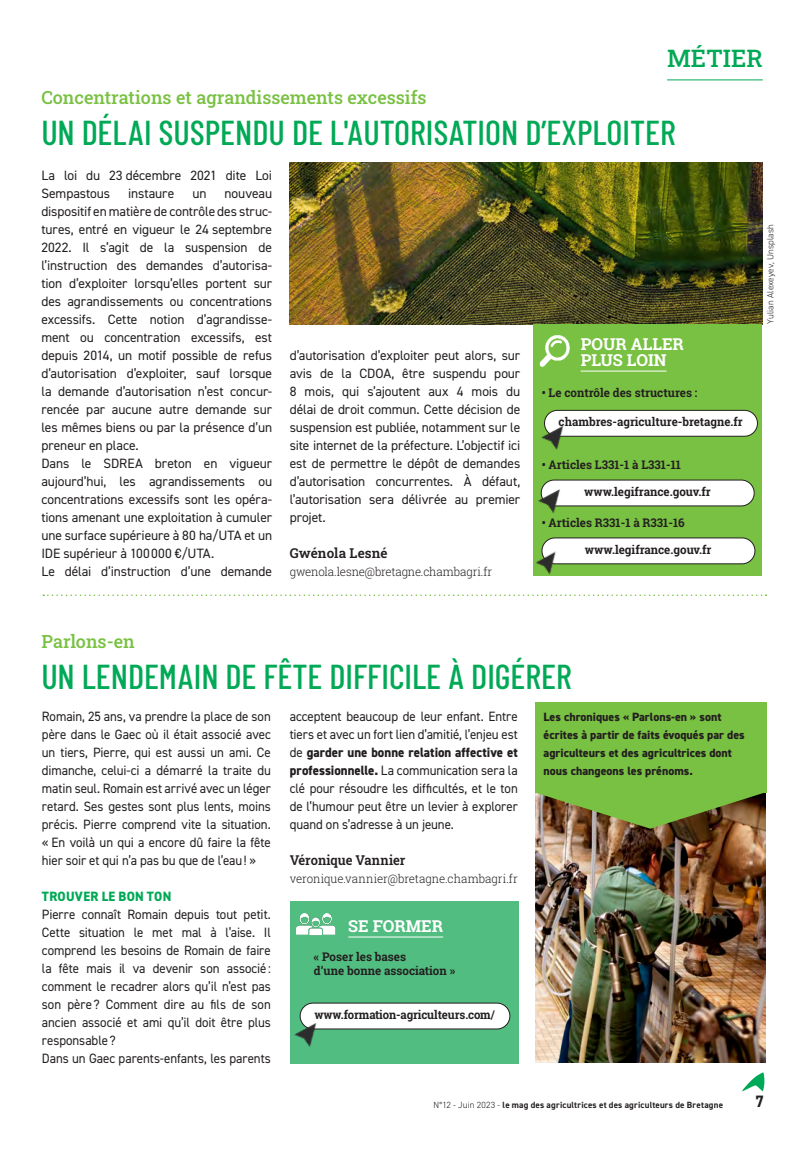
<style>
.page{position:relative;width:808px;height:1149px;background:#fff}
.page>*{position:absolute;margin:0;border:0;box-sizing:border-box;transform-origin:0 0}
.CA-texte_Titre_3{font:500 34.5px "Barlow Condensed";color:#00a955}
.CA-Titre_rubrique{font:500 24px "Roboto Slab";color:#00a955}
.CA-texte_Surtitre_3{font:500 18px "Roboto Slab";color:#79c142}
.CA-encadré_pour_alle{font:700 16.5px/16.5px "Roboto Slab";color:#fff}
.BODY_COPY{font:700 16.5px "DIN2014";color:#231f20}
.CA-texte_courant{font:13.5px/18px "DIN2014";letter-spacing:-.005em;color:#231f20;text-align:justify}
.CA-texte_courant-2{font:13.5px/18px "DIN2014";letter-spacing:-.005em;color:#231f20;text-align:justify;scale:.96 1}
.CA-texte-Signature{font:600 13.5px "Roboto Slab";color:#231f20;scale:.96 1}
.CA-texte-Intertitre{font:800 13.5px "DIN2014";letter-spacing:.02em;color:#00a955;scale:.96 1}
.CA-texte-Signature-2{font:600 13.5px "Roboto Slab";color:#231f20}
.CA-texte-Légende{font:800 12px/18px "DIN2014";color:#231f20}
.CA-encadré_pour_alle-2{font:700 12px/14.4px "Roboto Slab";color:#231f20}
.CA-texte-signature-M{font:300 12px "Roboto Slab";letter-spacing:-.01em;color:#231f20;scale:.96 1}
.CA-encadré-pour_alle{font:700 12px "Roboto Slab";letter-spacing:-.01em;color:#231f20}
.CA-encadré_pour_alle-3{font:700 12px "Roboto Slab";color:#231f20;scale:.96 1}
.CA-encadré-pour_alle-2{font:700 12px "Roboto Slab";letter-spacing:-.01em;color:#231f20;scale:.95 1}
.BODY_COPY-2{font:700 9px "DIN2014";letter-spacing:.02em;color:#231f20}
.CA-crédit_photo{font:300 9px "DIN2014";letter-spacing:.015em;color:#231f20}
.s1{font-weight:800}
.s2{font-weight:300}
</style>
<div class="page">
<svg style="left:743px;top:1072px;width:21px;height:18px"></svg>
<svg style="left:43px;top:594px;width:723px;height:1px"></svg>
<div style="left:290px;top:901px;width:229px;height:162px;background:#52bd80"></div>
<img style="left:535px;top:793px;width:230px;height:269px">
<hr style="left:348px;top:936px;width:95px;height:1px;background:#fff">
<div style="left:300px;top:1002px;width:210px;height:26px;background:#fff;border-radius:13px"></div>
<div style="left:300px;top:1002px;width:210px;height:26px;border:1px solid #231f20;border-radius:13px"></div>
<img style="left:294px;top:1015px;width:27px;height:32px">
<div style="left:535px;top:702px;width:231px;height:90px;background:#79c142"></div>
<img style="left:535px;top:792px;width:229px;height:36px">
<img style="left:289px;top:162px;width:473px;height:162px">
<hr style="left:667px;top:79px;width:96px;height:1px;background:#00a955">
<div style="left:533px;top:324px;width:229px;height:252px;background:#79c142"></div>
<hr style="left:581px;top:370px;width:85px;height:1px;background:#fff">
<div style="left:541px;top:480px;width:213px;height:26px;background:#fff;border-radius:13px"></div>
<div style="left:541px;top:479px;width:213px;height:27px;border:1px solid #231f20;border-radius:13px"></div>
<div style="left:542px;top:537px;width:213px;height:26px;background:#fff;border-radius:13px"></div>
<div style="left:542px;top:537px;width:213px;height:27px;border:1px solid #231f20;border-radius:13px"></div>
<img style="left:538px;top:482px;width:27px;height:31px">
<img style="left:535px;top:545px;width:25px;height:30px">
<img style="left:539px;top:335px;width:31px;height:32px">
<div style="left:544px;top:410px;width:213px;height:26px;background:#fff;border-radius:13px"></div>
<div style="left:544px;top:410px;width:214px;height:26px;border:1px solid #231f20;border-radius:13px"></div>
<img style="left:541px;top:419px;width:27px;height:31px">
<img style="left:296px;top:913px;width:40px;height:23px">
<p class="CA-Titre_rubrique" style="left:667px;top:42px;width:97px">MÉTIER</p>
<p class="CA-texte_Surtitre_3" style="left:41px;top:85px;width:387px">Concentrations et agrandissements excessifs</p>
<p class="CA-texte_Titre_3" style="left:41px;top:111px;width:636px">UN DÉLAI SUSPENDU DE L'AUTORISATION D’EXPLOITER</p>
<p class="CA-texte_courant" style="left:41px;top:166px;width:232px">La loi du 23 décembre 2021 dite Loi<br>Sempastous</p>
<p class="CA-texte_courant" style="left:128px;top:184px;width:48px">instaure</p>
<p class="CA-texte_courant" style="left:192px;top:184px;width:16px">un</p>
<p class="CA-texte_courant" style="left:41px;top:184px;width:232px;text-indent:183px">nouveau dispositif en matière de contrôle des struc&shy;tures, entré en vigueur le 24 septembre 2022. Il s’agit de la suspension de l’instruction des demandes d’autorisa&shy;tion d’exploiter lorsqu’elles portent sur des agrandissements ou concentrations excessifs. Cette notion d’agrandisse&shy;ment ou concentration excessifs, est depuis 2014, un motif possible de refus d’autorisation d’exploiter, sauf lorsque la demande d’autorisation n’est concur&shy;rencée par aucune autre demande sur les mêmes biens ou par la présence d’un preneur en place.</p>
<p class="CA-texte_courant" style="left:41px;top:454px;width:232px">Dans le SDREA breton en vigueur aujourd’hui, les agrandissements ou concentrations excessifs sont les opéra&shy;tions amenant une exploitation à cumuler une surface supérieure à 80 ha/UTA et un IDE supérieur à 100000 €/UTA.</p>
<p class="CA-texte_courant" style="left:41px;top:562px;width:232px">Le délai d’instruction d’une demande</p>
<p class="CA-texte_courant" style="left:290px;top:346px;width:232px">d’autorisation d’exploiter peut alors, sur avis de la CDOA, être suspendu pour 8 mois, qui s’ajoutent aux 4 mois du délai de droit commun. Cette décision de suspension est publiée, notamment sur le site internet de la préfecture. L’objectif ici est de permettre le dépôt de demandes d’autorisation concurrentes. À défaut, l’autorisation sera délivrée au premier projet.</p>
<p class="CA-texte-Signature-2" style="left:290px;top:544px;width:99px">Gwénola Lesné</p>
<p class="CA-texte-signature-M" style="left:290px;top:563px;width:212px">gwenola.lesne@bretagne.chambagri.fr</p>
<p class="CA-encadré_pour_alle" style="left:581px;top:335px;width:105px">POUR ALLER<br>PLUS LOIN</p>
<p class="CA-encadré_pour_alle-2" style="left:542px;top:385px;width:157px">• Le contrôle des structures :</p>
<p class="CA-encadré_pour_alle-3" style="left:559px;top:414px;width:193px">chambres-agriculture-bretagne.fr</p>
<p class="CA-encadré_pour_alle-2" style="left:542px;top:457px;width:141px">• Articles L331-1 à L331-11</p>
<p class="CA-encadré-pour_alle" style="left:584px;top:483px;width:128px">www.legifrance.gouv.fr</p>
<p class="CA-encadré_pour_alle-2" style="left:542px;top:515px;width:144px">• Articles R331-1 à R331-16</p>
<p class="CA-encadré-pour_alle" style="left:585px;top:541px;width:128px">www.legifrance.gouv.fr</p>
<p class="CA-texte_Surtitre_3" style="left:42px;top:629px;width:95px">Parlons-en</p>
<p class="CA-texte_Titre_3" style="left:42px;top:655px;width:532px">UN LENDEMAIN DE FÊTE DIFFICILE À DIGÉRER</p>
<p class="CA-texte_courant-2" style="left:42px;top:706px;width:240px">Romain, 25 ans, va prendre la place de son père dans le Gaec où il était associé avec un tiers, Pierre, qui est aussi un ami. Ce dimanche, celui-ci a démarré la traite du matin seul. Romain est arrivé avec un léger retard. Ses gestes sont plus lents, moins précis. Pierre comprend vite la situation. « En voilà un qui a encore dû faire la fête hier soir et qui n’a pas bu que de l’eau! »</p>
<p class="CA-texte-Intertitre" style="left:42px;top:886px;width:136px">TROUVER LE BON TON</p>
<p class="CA-texte_courant-2" style="left:42px;top:904px;width:240px">Pierre connaît Romain depuis tout petit.<br>Cette situation le met mal à l’aise. Il comprend les besoins de Romain de faire la fête mais il va devenir son associé: comment le recadrer alors qu’il n’est pas son père? Comment dire au fils de son ancien associé et ami qu’il doit être plus responsable?</p>
<p class="CA-texte_courant-2" style="left:42px;top:1048px;width:240px">Dans un Gaec parents-enfants, les parents</p>
<p class="CA-texte_courant-2" style="left:290px;top:706px;width:239px">acceptent beaucoup de leur enfant. Entre tiers et avec un fort lien d’amitié, l’enjeu est de <span class="s1">garder une bonne relation affective et professionnelle.</span> La communication sera la clé pour résoudre les difficultés, et le ton de l’humour peut être un levier à explorer quand on s’adresse à un jeune.</p>
<p class="CA-texte-Signature" style="left:290px;top:850px;width:122px">Véronique Vannier</p>
<p class="CA-texte-signature-M" style="left:290px;top:869px;width:239px">veronique.vannier@bretagne.chambagri.fr</p>
<p class="CA-texte-Légende" style="left:543px;top:707px;width:203px">Les chroniques « Parlons-en » sont écrites à partir de faits évoqués par des agriculteurs et des agricultrices dont nous changeons les prénoms.</p>
<p class="CA-encadré_pour_alle" style="left:348px;top:917px;width:96px">SE FORMER</p>
<p class="CA-encadré_pour_alle-2" style="left:314px;top:949px;width:143px">« Poser les bases<br>d’une bonne association »</p>
<p class="CA-encadré-pour_alle-2" style="left:315px;top:1006px;width:191px">www.formation-agriculteurs.com/</p>
<p class="CA-crédit_photo" style="left:765px;top:323px;width:101px;rotate:-90deg">Yulian Alexeyev, Unsplash</p>
<p class="BODY_COPY-2" style="left:433px;top:1098px;width:291px"><span class="s2">N°12 - Juin 2023 -</span> le mag des agricultrices et des agriculteurs de Bretagne</p>
<p class="BODY_COPY" style="left:755px;top:1089px;width:10px">7</p>
</div>
